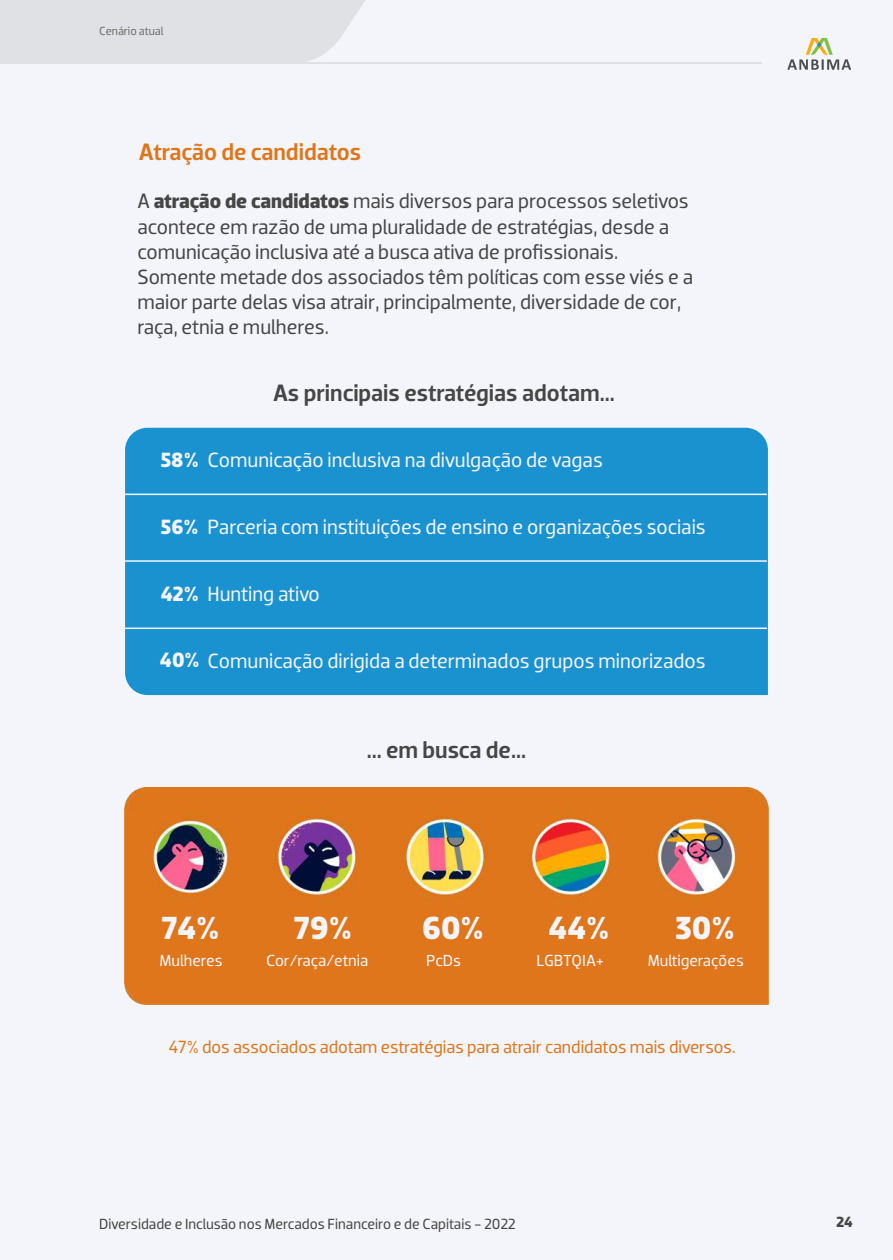
<style>
.page{position:relative;width:893px;height:1260px;background:#fff}
.page>*{position:absolute;margin:0;border:0;box-sizing:border-box;transform-origin:0 0}
.t1{font:700 32.55px "Dobra";color:#f4f5fa}
.t2{font:500 24px "Dobra";color:#464646}
.t3{font:500 24px "Dobra";color:#de761c}
.t4{font:21px/25.2px "Dobra";color:#464646}
.t5{font:21px "Dobra";color:#f4f5fa}
.t6{font:18px "Dobra";color:#de761c}
.t7{font:16.35px "Dobra";letter-spacing:-.005em;color:#f4f5fa}
.t8{font:15px "Dobra";color:#464646}
.t9{font:700 15px "Dobra";color:#464646}
.t10{font:12px "Dobra";letter-spacing:-.005em;color:#6d6d6d}
.s1{font-weight:700}
</style>
<div class="page">
<div style="left:0;top:0;width:892px;height:1260px;background:#f4f5fa"></div>
<div style="left:125px;top:428px;width:643px;height:267px;background:#1b92d0"></div>
<div style="left:0;top:0;width:365px;height:64px;background:#e0e1e4"></div>
<hr style="left:268px;top:62px;width:493px;height:2px;background:#e0e1e4">
<img style="left:125px;top:787px;width:643px;height:218px">
<svg style="left:787px;top:38px;width:64px;height:32px"></svg>
<hr style="left:123px;top:494px;width:644px;height:1px;background:#f4f5fa">
<hr style="left:123px;top:560px;width:644px;height:2px;background:#f4f5fa">
<hr style="left:123px;top:628px;width:644px;height:1px;background:#f4f5fa">
<p class="t10" style="left:99px;top:24px;width:66px">Cenário atual</p>
<p class="t3" style="left:139px;top:137px;width:224px">Atração de candidatos</p>
<p class="t4" style="left:137px;top:189px;width:557px">A <span class="s1">atração de candidatos</span> mais diversos para processos seletivos acontece em razão de uma pluralidade de estratégias, desde a comunicação inclusiva até a busca ativa de profissionais.<br>Somente metade dos associados têm políticas com esse viés e a maior parte delas visa atrair, principalmente, diversidade de cor, raça, etnia e mulheres.</p>
<p class="t2" style="left:273px;top:379px;width:343px">As principais estratégias adotam...</p>
<p class="t5" style="left:161px;top:447px;width:443px"><span class="s1">58%</span> Comunicação inclusiva na divulgação de vagas</p>
<p class="t5" style="left:161px;top:515px;width:546px"><span class="s1">56%</span> Parceria com instituições de ensino e organizações sociais</p>
<p class="t5" style="left:161px;top:581px;width:161px"><span class="s1">42%</span> Hunting ativo</p>
<p class="t5" style="left:160px;top:648px;width:547px"><span class="s1">40%</span> Comunicação dirigida a determinados grupos minorizados</p>
<p class="t2" style="left:367px;top:736px;width:161px">... em busca de...</p>
<h1 class="t1" style="left:161px;top:909px;width:60px">74%</h1>
<h1 class="t1" style="left:294px;top:909px;width:60px">79%</h1>
<h1 class="t1" style="left:422px;top:909px;width:63px">60%</h1>
<h1 class="t1" style="left:548px;top:909px;width:62px">44%</h1>
<h1 class="t1" style="left:675px;top:909px;width:61px">30%</h1>
<p class="t7" style="left:159px;top:951px;width:65px">Mulheres</p>
<p class="t7" style="left:266px;top:951px;width:104px">Cor/raça/etnia</p>
<p class="t7" style="left:426px;top:951px;width:36px">PcDs</p>
<p class="t7" style="left:536px;top:951px;width:69px">LGBTQIA+</p>
<p class="t7" style="left:647px;top:951px;width:98px">Multigerações</p>
<p class="t6" style="left:169px;top:1037px;width:568px">47% dos associados adotam estratégias para atrair candidatos mais diversos.</p>
<p class="t8" style="left:99px;top:1215px;width:418px">Diversidade e Inclusão nos Mercados Financeiro e de Capitais - 2022</p>
<p class="t9" style="left:836px;top:1214px;width:18px">24</p>
</div>
